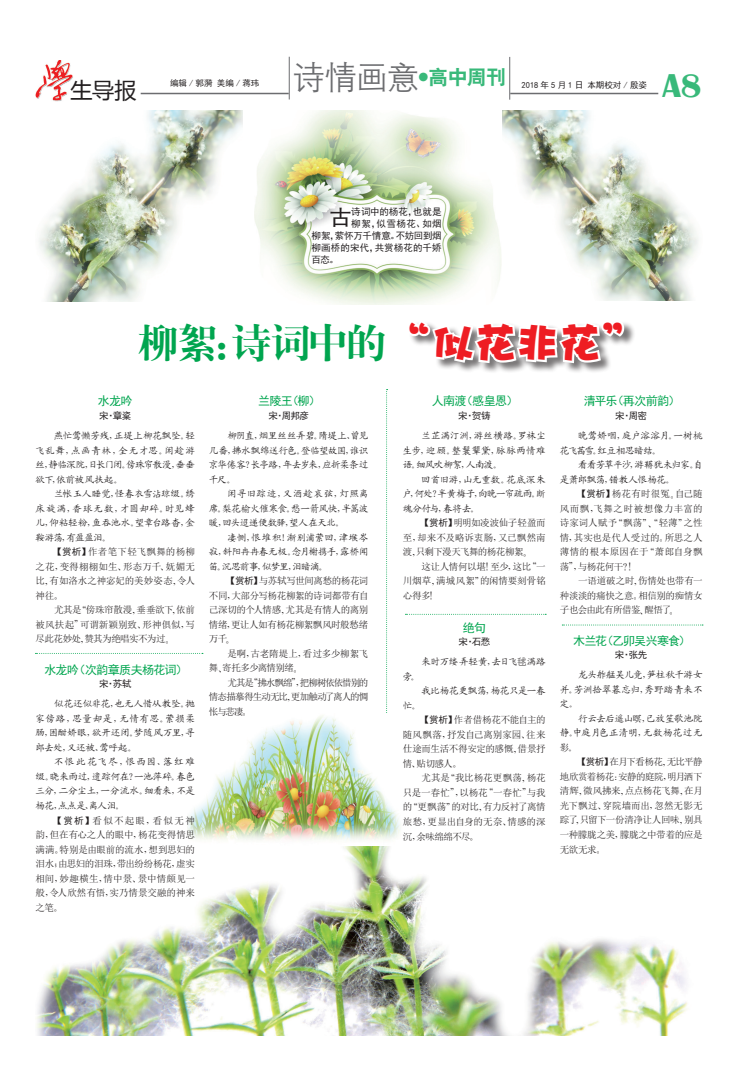
<style>
.page{position:relative;width:738px;height:1078px;background:#fff}
.page>*{position:absolute;margin:0;border:0;box-sizing:border-box;transform-origin:0 0}
.t1{font:41px "H Ya 4 gj";letter-spacing:-.06em;color:#00a54f}
.t2{font:41px "DFP Hai Bao W12";color:#ee1d23}
.t3{font:700 34px "Britannic";color:#39b97a}
.t4{font:33px "H Yg 2 gj";color:#6c6d70}
.t5{font:22px "Microsoft Ya Hei";color:#231f20}
.t6{font:21.5px "Sim Hei";color:#231f20}
.t7{font:20px "H Yb 2 gj";color:#39b97a}
.t8{font:12px "Sim Hei";letter-spacing:-.06em;color:#00a54f}
.t9{font:9.5px/14.5px "Sim Sun";letter-spacing:-.03em;color:#231f20;text-align:justify}
.t10{font:9.5px/14.5px "Kai Ti GB2312";letter-spacing:-.015em;color:#231f20;text-align:justify}
.t11{font:9.5px "Sim Hei";color:#231f20}
.t12{font:9.5px/14.5px "Kai Ti GB2312";letter-spacing:-.05em;color:#231f20}
.t13{font:9.5px "Sim Hei";letter-spacing:-.025em;color:#231f20}
.t14{font:9.5px "Kai Ti GB2312";letter-spacing:-.035em;color:#231f20}
.t15{font:8.5px "Sim Hei";color:#231f20}
.s1{font-family:"Sim Hei"}
.s2{font-family:"H Ya 2 gj"}
.s3{font-family:"Sim Sun"}
</style>
<div class="page">
<svg style="left:386px;top:389px;width:1px;height:324px"></svg>
<img style="left:36px;top:846px;width:652px;height:189px">
<img style="left:187px;top:715px;width:213px;height:125px">
<img style="left:242px;top:110px;width:259px;height:195px">
<img style="left:502px;top:110px;width:197px;height:190px">
<img style="left:39px;top:110px;width:203px;height:191px">
<img style="left:35px;top:60px;width:34px;height:42px">
<svg style="left:69px;top:63px;width:4px;height:18px"></svg>
<hr style="left:141px;top:93px;width:147px;height:1px;background:#6c6d70">
<hr style="left:510px;top:93px;width:147px;height:1px;background:#6c6d70">
<hr style="left:288px;top:57px;width:1px;height:42px;background:#6c6d70">
<hr style="left:509px;top:57px;width:1px;height:43px;background:#6c6d70">
<div style="left:408px;top:321px;width:227px;height:53px;background:#231f20;opacity:.6"></div>
<svg style="left:408px;top:321px;width:218px;height:44px"></svg>
<svg style="left:405px;top:613px;width:139px;height:1px"></svg>
<svg style="left:562px;top:624px;width:140px;height:1px"></svg>
<h3 class="t4" style="left:292px;top:60px;width:129px">诗情画意</h3>
<h3 class="t7" style="left:418px;top:67px;width:89px"><sup>●</sup>高中周刊</h3>
<h3 class="t5" style="left:71px;top:75px;width:67px">生导报</h3>
<h2 class="t3" style="left:661px;top:67px;width:41px">A8</h2>
<p class="t15" style="left:170px;top:79px;width:91px">编辑 / 郭漪 美编 / 蒋玮</p>
<p class="t15" style="left:521px;top:81px;width:127px">2018 年 5 月 1 日 本期校对 / 殷姿</p>
<h3 class="t6" style="left:330px;top:206px;width:23px">古</h3>
<p class="t11" style="left:351px;top:206px;width:92px">诗词中的杨花，也就是</p>
<p class="t11" style="left:351px;top:218px;width:92px">柳絮，似雪杨花、如烟</p>
<p class="t13" style="left:311px;top:230px;width:132px">柳絮，萦怀万千情意。不妨回到烟</p>
<p class="t11" style="left:311px;top:242px;width:131px">柳画桥的宋代，共赏杨花的千娇</p>
<p class="t11" style="left:311px;top:254px;width:29px">百态。</p>
<h1 class="t1" style="left:137px;top:322px;width:251px">柳絮：诗词中的</h1>
<p class="t8" style="left:98px;top:395px;width:36px">水龙吟</p>
<p class="t11" style="left:99px;top:411px;width:34px">宋·章楶</p>
<p class="t10" style="left:35px;top:428px;width:161px;text-indent:18px">燕忙莺懒芳残，正堤上柳花飘坠。轻飞乱舞，点画青林，全无才思。闲趁游丝，静临深院，日长门闭。傍珠帘散漫，垂垂欲下，依前被风扶起。</p>
<p class="t10" style="left:35px;top:486px;width:161px;text-indent:18px">兰帐玉人睡觉，怪春衣雪沾琼缀。绣床旋满，香球无数，才圆却碎。时见蜂儿，仰粘轻粉，鱼吞池水。望章台路杳，金鞍游荡，有盈盈泪。</p>
<p class="t9" style="left:35px;top:544px;width:161px;text-indent:18px"><span class="s1">【赏析】</span>作者笔下轻飞飘舞的杨柳之花<span class="s2">，</span>变得栩栩如生<span class="s2">、</span>形态万千<span class="s2">、</span>妩媚无比<span class="s2">，</span>有如洛水之神宓妃的美妙姿态<span class="s2">，</span>令人神往<span class="s2">。</span></p>
<p class="t9" style="left:36px;top:602px;width:161px;text-indent:18px">尤其是<span class="s2">“</span>傍珠帘散漫<span class="s2">，</span>垂垂欲下<span class="s2">，</span>依前被风扶起<span class="s2">”</span>可谓新颖别致<span class="s2">、</span>形神俱似<span class="s2">，</span>写尽此花妙处<span class="s2">，</span>赞其为绝唱实不为过<span class="s2">。</span></p>
<p class="t8" style="left:44px;top:663px;width:144px">水龙吟（次韵章质夫杨花词）</p>
<p class="t11" style="left:99px;top:679px;width:34px">宋·苏轼</p>
<p class="t10" style="left:35px;top:696px;width:161px;text-indent:19px">似花还似非花，也无人惜从教坠。抛家傍路，思量却是，无情有思。萦损柔肠，困酣娇眼，欲开还闭。梦随风万里，寻郎去处，又还被、莺呼起。</p>
<p class="t10" style="left:35px;top:754px;width:161px;text-indent:18px">不恨此花飞尽，恨西园、落红难缀。晓来雨过，遗踪何在？一池萍碎。春色三分，二分尘土，一分流水。细看来，不是杨花，点点是、离人泪。</p>
<p class="t9" style="left:36px;top:812px;width:161px;text-indent:18px"><span class="s1">【赏析】</span>看似不起眼<span class="s2">，</span>看似无神韵<span class="s2">，</span>但在有心之人的眼中<span class="s2">，</span>杨花变得情思满满<span class="s2">。</span>特别是由眼前的流水<span class="s2">，</span>想到思妇的泪水<span class="s2">；</span>由思妇的泪珠<span class="s2">，</span>带出纷纷杨花<span class="s2">，</span>虚实相间<span class="s2">，</span>妙趣横生<span class="s2">，</span>情中景<span class="s2">、</span>景中情颇见一般<span class="s2">，</span>令人欣然有悟<span class="s2">，</span>实乃情景交融的神来之笔<span class="s2">。</span></p>
<p class="t8" style="left:258px;top:395px;width:64px">兰陵王（柳）</p>
<p class="t11" style="left:268px;top:411px;width:42px">宋·周邦彦</p>
<p class="t10" style="left:209px;top:428px;width:161px;text-indent:19px">柳阴直，烟里丝丝弄碧。隋堤上、曾见几番，拂水飘绵送行色。登临望故国，谁识京华倦客？长亭路，年去岁来，应折柔条过千尺。</p>
<p class="t10" style="left:209px;top:486px;width:161px;text-indent:18px">闲寻旧踪迹，又酒趁哀弦，灯照离席。梨花榆火催寒食。愁一箭风快，半篙波暖，回头迢递便数驿，望人在天北。</p>
<p class="t10" style="left:209px;top:530px;width:161px;text-indent:19px">凄恻，恨堆积！渐别浦萦回，津堠岑寂，斜阳冉冉春无极。念月榭携手，露桥闻笛。沉思前事，似梦里，泪暗滴。</p>
<p class="t9" style="left:209px;top:573px;width:161px;text-indent:18px"><span class="s1">【赏析】</span>与苏轼写世间离愁的杨花词不同<span class="s2">，</span>大部分写杨花柳絮的诗词都带有自己深切的个人情感<span class="s2">，</span>尤其是有情人的离别情绪<span class="s2">，</span>更让人如有杨花柳絮飘风时般愁绪万千<span class="s2">。</span></p>
<p class="t9" style="left:209px;top:646px;width:161px;text-indent:18px">是啊<span class="s2">，</span>古老隋堤上<span class="s2">，</span>看过多少柳絮飞舞<span class="s2">、</span>寄托多少离情别绪<span class="s2">。</span></p>
<p class="t9" style="left:209px;top:675px;width:161px;text-indent:18px">尤其是<span class="s2">“</span>拂水飘绵<span class="s2">”，</span>把柳树依依惜别的情态描摹得生动无比<span class="s2">，</span>更加触动了离人的惆怅与悲凄<span class="s2">。</span></p>
<h1 class="t2" style="left:388px;top:322px;width:257px">“似花非花”</h1>
<p class="t8" style="left:431px;top:395px;width:88px">人南渡（感皇恩）</p>
<p class="t11" style="left:458px;top:411px;width:34px">宋·贺铸</p>
<p class="t10" style="left:402px;top:428px;width:144px;text-indent:18px">兰芷满汀洲，游丝横路。罗袜尘生步，迎顾。整鬟颦黛，脉脉两情难语。细风吹柳絮，人南渡。</p>
<p class="t10" style="left:402px;top:472px;width:144px;text-indent:18px">回首旧游，山无重数。花底深朱户，何处？半黄梅子，向晚一帘疏雨。断魂分付与，春将去。</p>
<p class="t9" style="left:402px;top:515px;width:144px;text-indent:18px"><span class="s1">【赏析】</span>明明如凌波仙子轻盈而至<span class="s2">，</span>却来不及略诉衷肠<span class="s2">，</span>又已飘然南渡<span class="s2">，</span>只剩下漫天飞舞的杨花柳絮<span class="s2">。</span></p>
<p class="t9" style="left:402px;top:559px;width:144px;text-indent:18px">这让人情何以堪<span class="s2">！</span>至少<span class="s2">，</span>这比<span class="s2">“</span>一川烟草<span class="s2">，</span>满城风絮<span class="s2">”</span>的闲情要刻骨铭心得多<span class="s2">！</span></p>
<p class="t8" style="left:462px;top:621px;width:25px">绝句</p>
<p class="t11" style="left:458px;top:637px;width:33px">宋·石愗</p>
<p class="t10" style="left:421px;top:654px;width:126px">来时万缕弄轻黄，去日飞<span class="s3">毬</span>满路</p>
<p class="t10" style="left:402px;top:669px;width:19px">旁。</p>
<p class="t14" style="left:421px;top:686px;width:126px">我比杨花更飘荡，杨花只是一春</p>
<p class="t10" style="left:402px;top:698px;width:20px">忙。</p>
<p class="t9" style="left:402px;top:712px;width:144px;text-indent:18px"><span class="s1">【赏析】</span>作者借杨花不能自主的随风飘落<span class="s2">，</span>抒发自己离别家园<span class="s2">、</span>往来仕途而生活不得安定的感慨<span class="s2">，</span>借景抒情<span class="s2">、</span>贴切感人<span class="s2">。</span></p>
<p class="t9" style="left:402px;top:770px;width:144px;text-indent:19px">尤其是<span class="s2">“</span>我比杨花更飘荡<span class="s2">，</span>杨花只是一春忙<span class="s2">”，</span>以杨花<span class="s2">“</span>一春忙<span class="s2">”</span>与我的<span class="s2">“</span>更飘荡<span class="s2">”</span>的对比<span class="s2">，</span>有力反衬了离情旅愁<span class="s2">，</span>更显出自身的无奈<span class="s2">、</span>情感的深沉<span class="s2">，</span>余味绵绵不尽<span class="s2">。</span></p>
<p class="t8" style="left:583px;top:395px;width:98px">清平乐（再次前韵）</p>
<p class="t11" style="left:614px;top:411px;width:33px">宋·周密</p>
<p class="t10" style="left:559px;top:428px;width:144px;text-indent:18px">晚莺娇咽，庭户溶溶月。一树桃花飞茜雪。红豆相思暗结。</p>
<p class="t12" style="left:559px;top:457px;width:144px;text-indent:18px">看看芳草平沙，游鞯犹未归家。自是萧郎飘荡，错教人恨杨花。</p>
<p class="t9" style="left:559px;top:486px;width:144px;text-indent:18px"><span class="s1">【赏析】</span>杨花有时很冤<span class="s2">。</span>自己随风而飘<span class="s2">，</span>飞舞之时被想像力丰富的诗家词人赋予<span class="s2">“</span>飘荡<span class="s2">”、“</span>轻薄<span class="s2">”</span>之性情<span class="s2">，</span>其实也是代人受过的<span class="s2">。</span>所思之人薄情的根本原因在于<span class="s2">“</span>萧郎自身飘荡<span class="s2">”，</span>与杨花何干<span class="s2">？！</span></p>
<p class="t9" style="left:559px;top:573px;width:144px;text-indent:18px">一语道破之时<span class="s2">，</span>伤情处也带有一种淡淡的痛快之意<span class="s2">。</span>相信别的痴情女子也会由此有所借鉴<span class="s2">、</span>醒悟了<span class="s2">。</span></p>
<p class="t8" style="left:572px;top:634px;width:119px">木兰花（乙卯吴兴寒食）</p>
<p class="t11" style="left:614px;top:650px;width:34px">宋·张先</p>
<p class="t10" style="left:559px;top:667px;width:144px;text-indent:18px">龙头舴艋吴儿竞，笋柱秋千游女并。芳洲拾翠暮忘归，秀野踏青来不定。</p>
<p class="t10" style="left:559px;top:711px;width:144px;text-indent:18px">行云去后遥山暝，已放笙歌池院静。中庭月色正清明，无数杨花过无影。</p>
<p class="t9" style="left:559px;top:754px;width:144px;text-indent:18px"><span class="s1">【赏析】</span>在月下看杨花<span class="s2">，</span>无比平静地欣赏着杨花<span class="s2">：</span>安静的庭院<span class="s2">，</span>明月洒下清辉<span class="s2">，</span>微风拂来<span class="s2">，</span>点点杨花飞舞<span class="s2">，</span>在月光下飘过<span class="s2">、</span>穿院墙而出<span class="s2">，</span>忽然无影无踪了<span class="s2">，</span>只留下一份清净让人回味<span class="s2">，</span>别具一种朦胧之美<span class="s2">，</span>朦胧之中带着的应是无欲无求<span class="s2">。</span></p>
</div>
